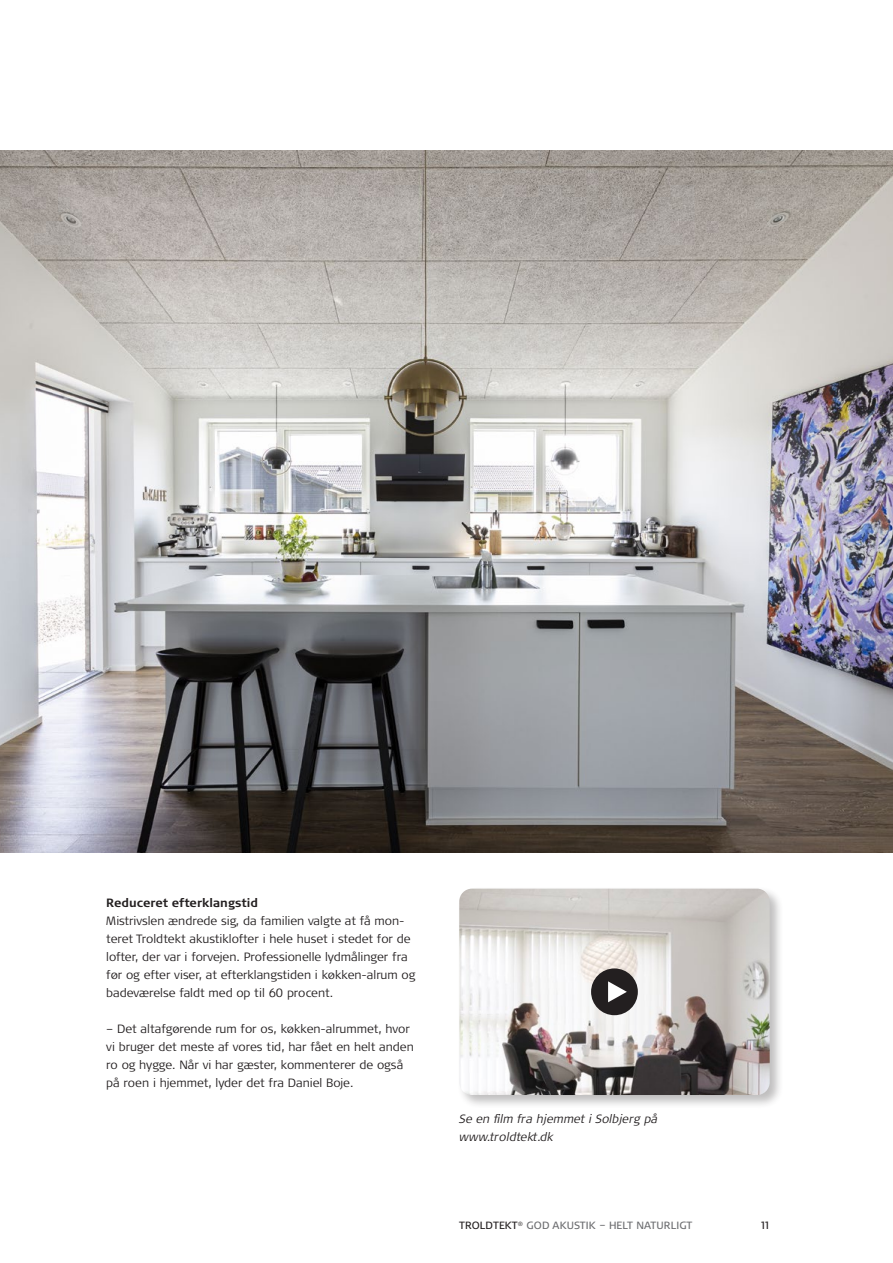
<style>
.page{position:relative;width:893px;height:1263px;background:#fff}
.page>*{position:absolute;margin:0;border:0;box-sizing:border-box;transform-origin:0 0}
.Body_text__8_12{font:300 12px/18px "Signa Pro";color:#231f20}
.Body_text__8_12-2{font:italic 300 12px "Signa Pro";color:#231f20}
.Body_text__8_12-3{font:700 12px "Signa Pro";color:#231f20}
.t1{font:10.5px "Signa Pro";letter-spacing:.01em;color:#6c6d70}
.t2{font:10.5px "Signa Pro";color:#231f20}
.s1{color:#231f20}
</style>
<div class="page">
<div style="left:457px;top:886px;width:327px;height:223px;background:#231f20;opacity:.29"></div>
<img style="left:459px;top:889px;width:311px;height:206px">
<div style="left:591px;top:968px;width:47px;height:47px;background:#231f20;border-radius:50%"></div>
<svg style="left:608px;top:981px;width:19px;height:21px"></svg>
<img style="left:0;top:151px;width:893px;height:702px">
<p class="Body_text__8_12-3" style="left:106px;top:894px;width:153px">Reduceret efterklangstid</p>
<p class="Body_text__8_12" style="left:106px;top:911px;width:311px">Mistrivslen ændrede sig, da familien valgte at få mon&shy;teret Troldtekt akustiklofter i hele huset i stedet for de lofter, der var i forvejen. Professionelle lydmålinger fra før og efter viser, at efterklangstiden i køkken-alrum og badeværelse faldt med op til 60 procent.</p>
<p class="Body_text__8_12" style="left:106px;top:1019px;width:309px">– Det altafgørende rum for os, køkken-alrummet, hvor vi bruger det meste af vores tid, har fået en helt anden ro og hygge. Når vi har gæster, kommenterer de også på roen i hjemmet, lyder det fra Daniel Boje.</p>
<p class="Body_text__8_12-2" style="left:459px;top:1110px;width:200px">Se en film fra hjemmet i Solbjerg på</p>
<p class="Body_text__8_12-2" style="left:459px;top:1128px;width:95px">www.troldtekt.dk</p>
<p class="t1" style="left:459px;top:1218px;width:235px"><span class="s1">TROLDTEKT</span><sup>®</sup> GOD AKUSTIK – HELT NATURLIGT</p>
<p class="t2" style="left:761px;top:1218px;width:10px">11</p>
</div>
